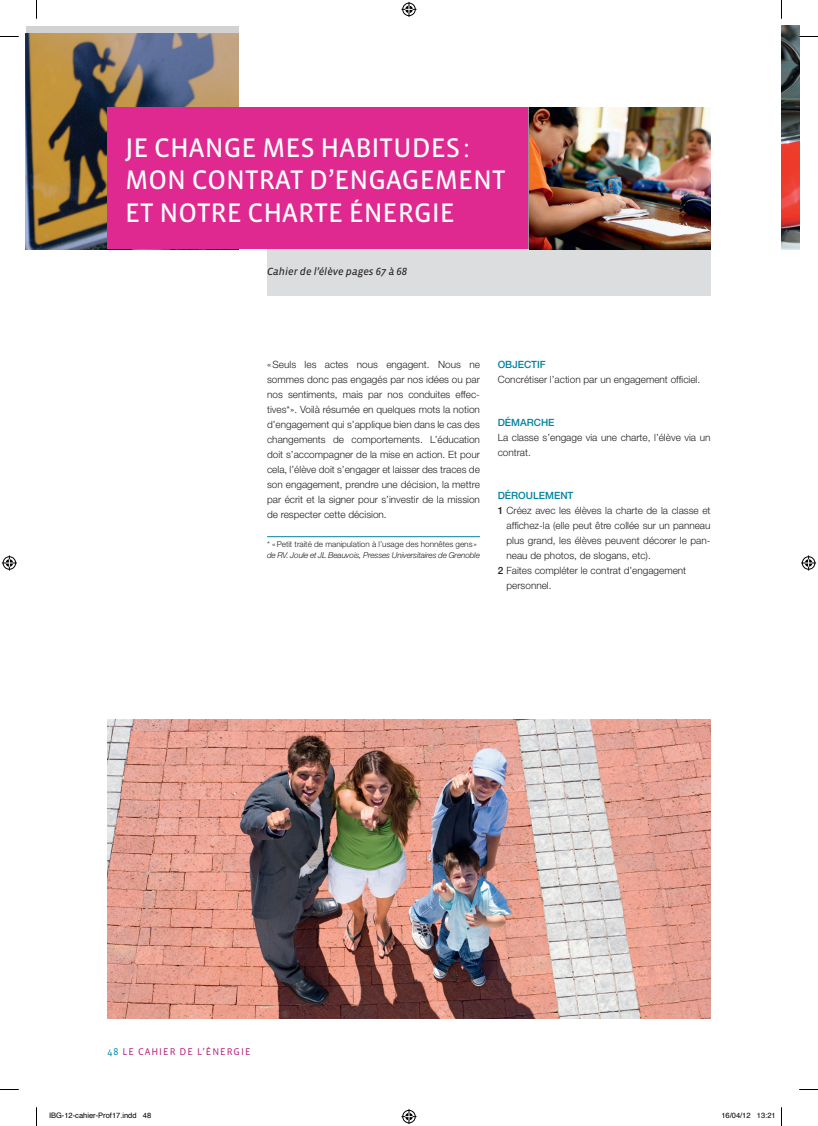
<style>
.page{position:relative;width:818px;height:1126px;background:#fff}
.page>*{position:absolute;margin:0;border:0;box-sizing:border-box;transform-origin:0 0}
.t1{font:27.5px/32.5px "Vista Sans Reg";color:#fff}
.t2{font:italic 10.62px "Vista Sans Reg";color:#231f20}
.t3{font:300 10px/15px "Helvetica Neue";color:#231f20}
.t4{font:500 10px "Helvetica Neue";color:#0082a1}
.t5{font:10px "Vista Sans";letter-spacing:.1em;color:#b72280}
.t6{font:italic 300 8.12px "Helvetica Neue";letter-spacing:-.015em;color:#231f20}
.t7{font:300 8.12px "Helvetica Neue";color:#231f20}
.t8{font:7.5px "Helvetica";color:#000}
.s1{font-weight:500}
.s2{color:#0082a1}
</style>
<div class="page">
<img style="left:107px;top:719px;width:603px;height:299px">
<hr style="left:267px;top:536px;width:212px;height:1px;background:#0082a1">
<div style="left:267px;top:249px;width:443px;height:46px;background:#dcdddf"></div>
<div style="left:26px;top:26px;width:212px;height:223px;background:#d1d2d4"></div>
<img style="left:26px;top:34px;width:212px;height:215px">
<img style="left:529px;top:107px;width:181px;height:142px">
<div style="left:107px;top:107px;width:421px;height:142px;background:#e02891"></div>
<img style="left:781px;top:26px;width:17px;height:223px">
<svg style="left:0;top:36px;width:19px;height:1px"></svg>
<svg style="left:798px;top:36px;width:19px;height:1px"></svg>
<svg style="left:0;top:1089px;width:19px;height:1px"></svg>
<svg style="left:799px;top:1089px;width:18px;height:1px"></svg>
<svg style="left:36px;top:0;width:1px;height:19px"></svg>
<svg style="left:36px;top:1107px;width:1px;height:18px"></svg>
<svg style="left:401px;top:2px;width:15px;height:15px"></svg>
<svg style="left:401px;top:1109px;width:15px;height:14px"></svg>
<svg style="left:2px;top:555px;width:15px;height:15px"></svg>
<svg style="left:801px;top:555px;width:14px;height:15px"></svg>
<h1 class="t1" style="left:125px;top:133px;width:382px">JE CHANGE MES HABITUDES :<br>MON CONTRAT D’ENGAGEMENT<br>ET NOTRE CHARTE ÉNERGIE</h1>
<p class="t2" style="left:267px;top:267px;width:141px">Cahier de l’élève pages 67 à 68</p>
<p class="t3" style="left:267px;top:357px;width:214px;text-align:justify">« Seuls les actes nous engagent. Nous ne sommes donc pas engagés par nos idées ou par nos sentiments, mais par nos conduites effec&shy;tives*». Voilà résumée en quelques mots la notion d’engagement qui s’applique bien dans le cas des changements de comportements. L’éducation doit s’accompagner de la mise en action. Et pour cela, l’élève doit s’engager et laisser des traces de son engagement, prendre une décision, la mettre par écrit et la signer pour s’investir de la mission de respecter cette décision.</p>
<p class="t7" style="left:267px;top:541px;width:211px">* « Petit traité de manipulation à l’usage des honnêtes gens »</p>
<p class="t6" style="left:267px;top:552px;width:214px">de RV. Joule et JL Beauvois, Presses Universitaires de Grenoble</p>
<p class="t4" style="left:497px;top:360px;width:50px">OBJECTIF</p>
<p class="t3" style="left:497px;top:372px;width:204px">Concrétiser l’action par un engagement officiel.</p>
<p class="t4" style="left:497px;top:419px;width:58px">DÉMARCHE</p>
<p class="t3" style="left:497px;top:431px;width:214px">La classe s’engage via une charte, l’élève via un contrat.</p>
<p class="t4" style="left:497px;top:492px;width:77px">DÉROULEMENT</p>
<p class="t3" style="left:497px;top:504px;width:214px"><span class="s1">1</span> Créez avec les élèves la charte de la classe et</p>
<p class="t3" style="left:506px;top:519px;width:205px">affichez-la (elle peut être collée sur un panneau</p>
<p class="t3" style="left:506px;top:534px;width:205px">plus grand, les élèves peuvent décorer le pan-</p>
<p class="t3" style="left:506px;top:549px;width:146px">neau de photos, de slogans, etc).</p>
<p class="t3" style="left:497px;top:564px;width:190px"><span class="s1">2</span> Faites compléter le contrat d’engagement</p>
<p class="t3" style="left:506px;top:579px;width:47px">personnel.</p>
<p class="t5" style="left:107px;top:1047px;width:144px"><span class="s2">48</span> LE CAHIER DE L’ÉNERGIE</p>
<p class="t8" style="left:49px;top:1112px;width:104px">IBG-12-cahier-Prof17.indd 48</p>
<p class="t8" style="left:721px;top:1112px;width:56px">16/04/12 13:21</p>
</div>
